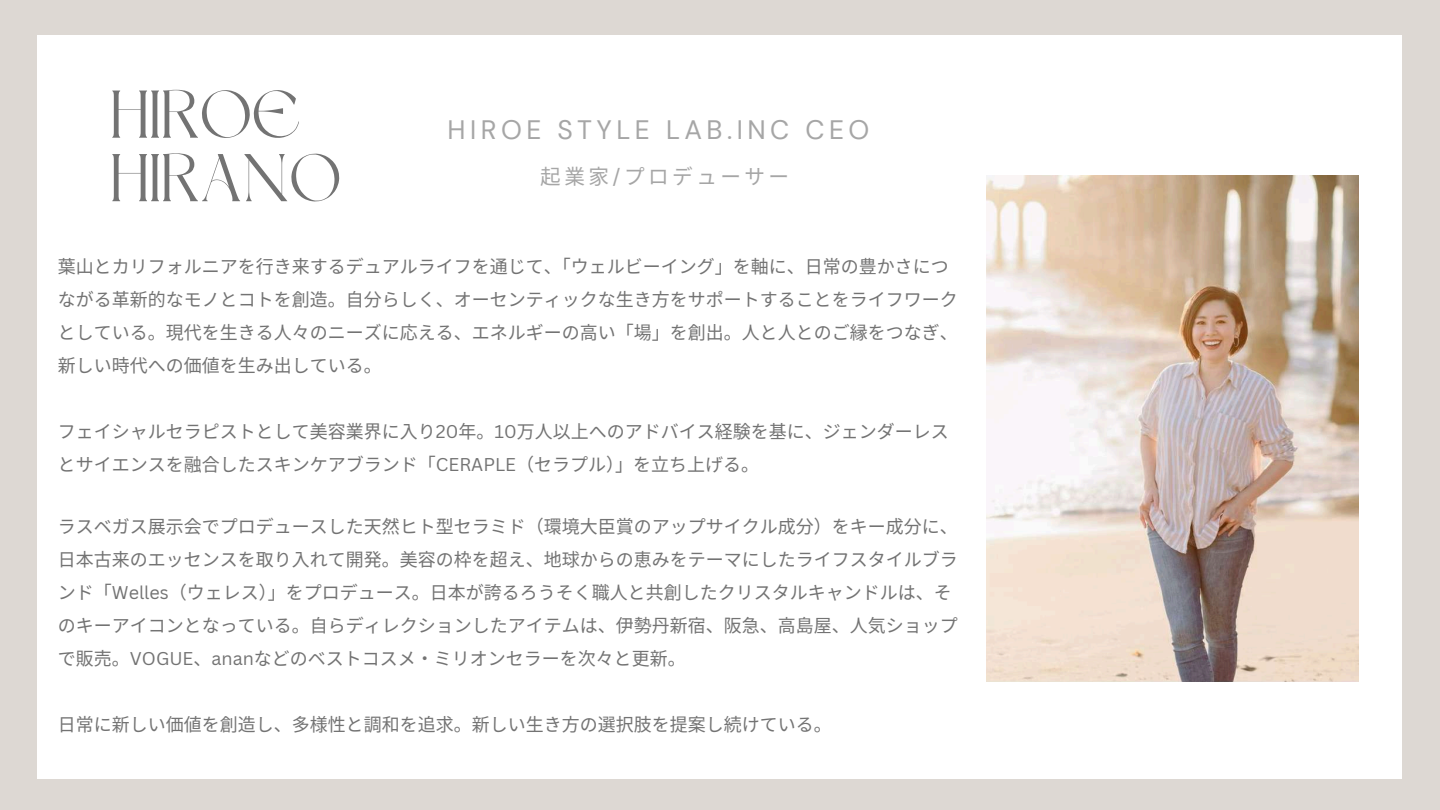
<style>
.page{position:relative;width:1440px;height:810px;background:#ddd8d3}
.page>*{position:absolute;margin:0;border:0;box-sizing:border-box;transform-origin:0 0}
.t1{font:67.2px/63.5px "Dream Avenue";color:#737373}
.t2{font:26.6px "DM Sans";letter-spacing:.17em;color:#a6a6a6}
.t3{font:20.6px "Noto Sans CJ Ksc";letter-spacing:.17em;color:#a6a6a6}
.t4{font:18px/33px "Noto Sans CJ Ksc";color:#737373}
.s1{font-family:"DM Sans"}
.s2{font-family:"Canva Sans"}
</style>
<div class="page">
<div style="left:38px;top:35px;width:1364px;height:744px;background:#fff"></div>
<img style="left:986px;top:176px;width:373px;height:505px">
<h1 class="t1" style="left:110px;top:89px;width:232px">HIROE<br>HIRANO</h1>
<h2 class="t2" style="left:448px;top:113px;width:423px">HIROE STYLE LAB.INC CEO</h2>
<p class="t3" style="left:540px;top:161px;width:250px">起業家<span class="s1">/</span>プロデューサー</p>
<p class="t4" style="left:58px;top:249px;width:901px">葉山とカリフォルニアを行き来するデュアルライフを通じて、「ウェルビーイング」を軸に、日常の豊かさにつながる革新的なモノとコトを創造。自分らしく、オーセンティックな生き方をサポートすることをライフワークとしている。現代を生きる人々のニーズに応える、エネルギーの高い「場」を創出。人と人とのご縁をつなぎ、新しい時代への価値を生み出している。</p>
<p class="t4" style="left:58px;top:414px;width:892px">フェイシャルセラピストとして美容業界に入り<span class="s2">20</span>年。<span class="s2">10</span>万人以上へのアドバイス経験を基に、ジェンダーレスとサイエンスを融合したスキンケアブランド「<span class="s2">CERAPLE</span>（セラプル）」を立ち上げる。</p>
<p class="t4" style="left:58px;top:509px;width:901px">ラスベガス展示会でプロデュースした天然ヒト型セラミド（環境大臣賞のアップサイクル成分）をキー成分に、日本古来のエッセンスを取り入れて開発。美容の枠を超え、地球からの恵みをテーマにしたライフスタイルブランド「<span class="s2">Welles</span>（ウェレス）」をプロデュース。日本が誇るろうそく職人と共創したクリスタルキャンドルは、そのキーアイコンとなっている。自らディレクションしたアイテムは、伊勢丹新宿、阪急、高島屋、人気ショップで販売。<span class="s2">VOGUE</span>、<span class="s2">anan</span>などのベストコスメ・ミリオンセラーを次々と更新。</p>
<p class="t4" style="left:58px;top:707px;width:775px">日常に新しい価値を創造し、多様性と調和を追求。新しい生き方の選択肢を提案し続けている。</p>
</div>
